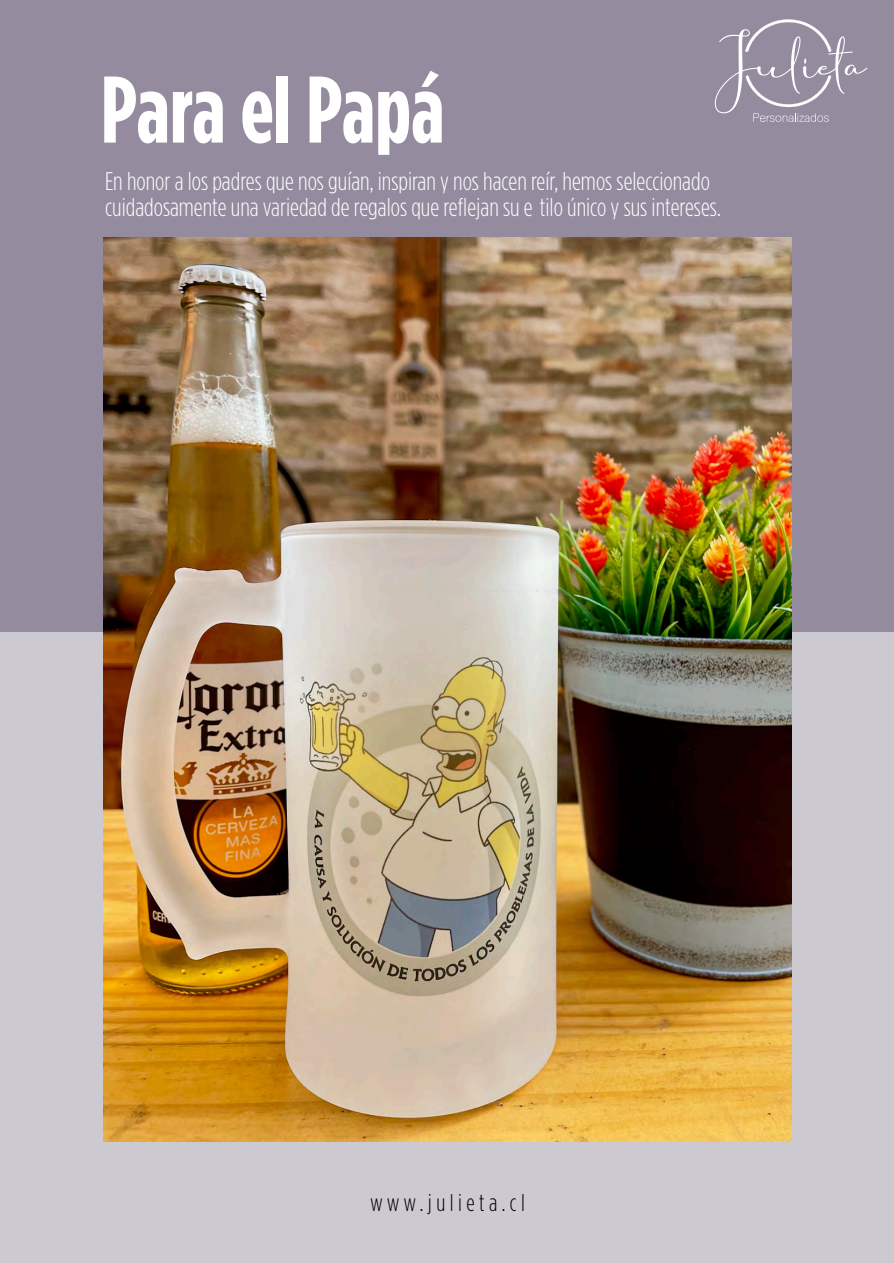
<style>
.page{position:relative;width:894px;height:1263px;background:#fff}
.page>*{position:absolute;margin:0;border:0;box-sizing:border-box;transform-origin:0 0}
.t1{font:700 94.35px "Gotham Condensed";color:#fff}
.t2{font:300 25.5px/25.5px "Gotham Condensed";color:#fff}
.t3{font:300 24px "Gotham Condensed";letter-spacing:.185em;color:#000}
</style>
<div class="page">
<div style="left:0;top:0;width:893px;height:631px;background:#948c9e"></div>
<div style="left:0;top:631px;width:893px;height:632px;background:#cdc9d1"></div>
<img style="left:103px;top:237px;width:687px;height:904px">
<svg style="left:714px;top:19px;width:153px;height:103px"></svg>
<h1 class="t1" style="left:101px;top:56px;width:345px">Para el Papá</h1>
<p class="t2" style="left:105px;top:168px;width:617px">En honor a los padres que nos guían, inspiran y nos hacen reír, hemos seleccionado cuidadosamente una variedad de regalos que reflejan su e tilo único y sus intereses.</p>
<p class="t3" style="left:370px;top:1190px;width:156px">www.julieta.cl</p>
</div>
